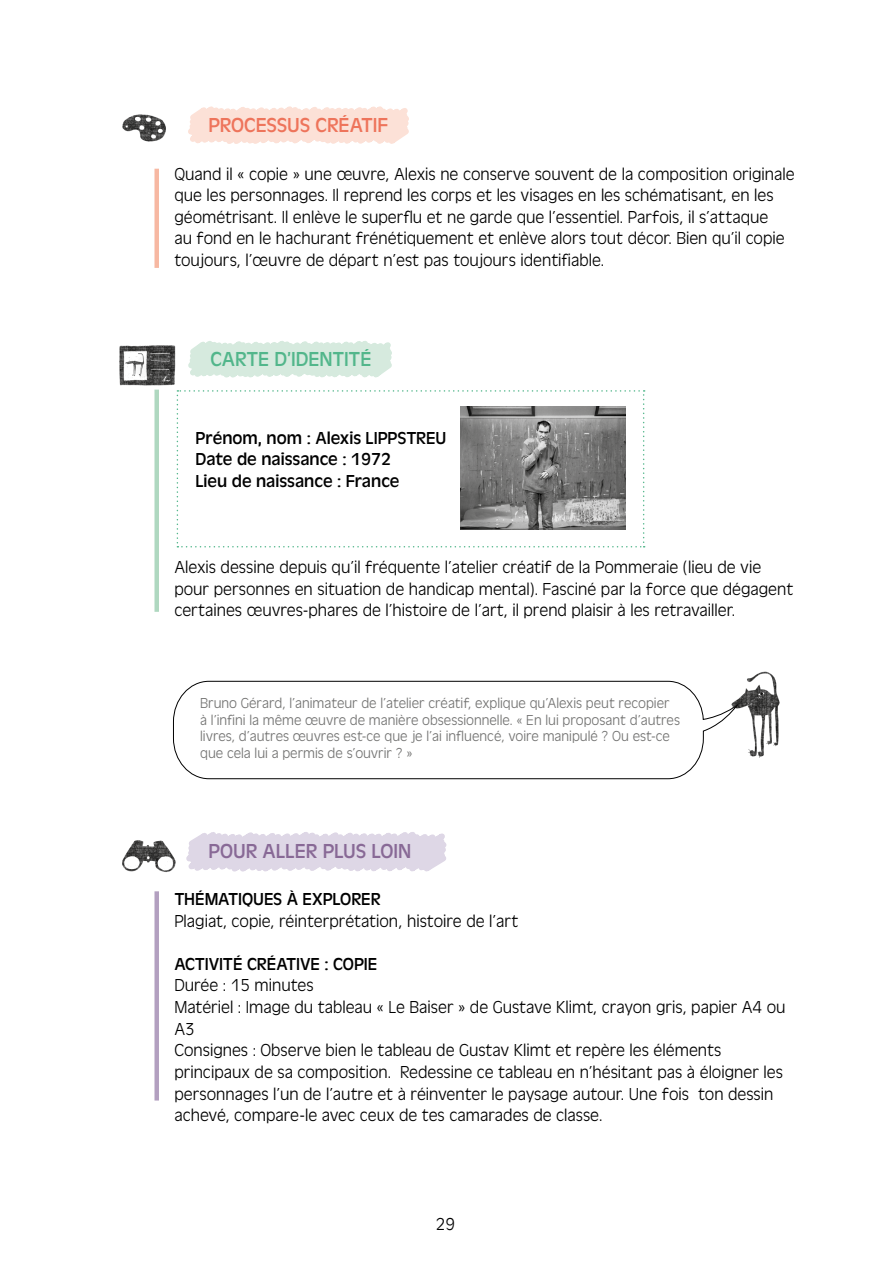
<style>
.page{position:relative;width:893px;height:1263px;background:#fff}
.page>*{position:absolute;margin:0;border:0;box-sizing:border-box;transform-origin:0 0}
.t1{font:21px "Antique Oli";color:#886996}
.t2{font:21px "Antique Oli";color:#ee745b}
.t3{font:21px "Antique Oli";letter-spacing:-.005em;color:#52b68b}
.t4{font:300 18px/21.6px "Antique Oli";color:#000}
.t5{font:18px/21.6px "Antique Oli";color:#000}
.t6{font:300 15px/16.5px "Antique Oli";color:#727271}
</style>
<div class="page">
<svg style="left:173px;top:681px;width:534px;height:98px"></svg>
<svg style="left:188px;top:341px;width:204px;height:37px;background:#dbece2"></svg>
<svg style="left:177px;top:390px;width:468px;height:157px"></svg>
<svg style="left:186px;top:832px;width:261px;height:40px;background:#e2dce9"></svg>
<svg style="left:188px;top:106px;width:221px;height:38px;background:#fce4dc"></svg>
<div style="left:154px;top:390px;width:5px;height:222px;background:#afd8c0"></div>
<img style="left:122px;top:840px;width:54px;height:32px">
<div style="left:154px;top:169px;width:5px;height:99px;background:#f7b8a2"></div>
<img style="left:122px;top:114px;width:44px;height:28px">
<div style="left:154px;top:891px;width:5px;height:209px;background:#b3a0c0"></div>
<img style="left:119px;top:345px;width:69px;height:67px">
<img style="left:707px;top:671px;width:73px;height:87px">
<p class="t2" style="left:208px;top:114px;width:181px">PROCESSUS CRÉATIF</p>
<p class="t4" style="left:174px;top:163px;width:622px">Quand il « copie » une œuvre, Alexis ne conserve souvent de la composition originale que les personnages. Il reprend les corps et les visages en les schématisant, en les géométrisant. Il enlève le superflu et ne garde que l’essentiel. Parfois, il s’attaque<br>au fond en le hachurant frénétiquement et enlève alors tout décor. Bien qu’il copie toujours, l’œuvre de départ n’est pas toujours identifiable.</p>
<p class="t3" style="left:210px;top:347px;width:163px">CARTE D’IDENTITÉ</p>
<p class="t5" style="left:196px;top:427px;width:252px">Prénom, nom : Alexis LIPPSTREU<br>Date de naissance : 1972<br>Lieu de naissance : France</p>
<p class="t4" style="left:174px;top:557px;width:621px">Alexis dessine depuis qu’il fréquente l’atelier créatif de la Pommeraie (lieu de vie pour personnes en situation de handicap mental). Fasciné par la force que dégagent certaines œuvres-phares de l’histoire de l’art, il prend plaisir à les retravailler.</p>
<p class="t6" style="left:200px;top:696px;width:481px">Bruno Gérard, l’animateur de l’atelier créatif, explique qu’Alexis peut recopier à l’infini la même œuvre de manière obsessionnelle. « En lui proposant d’autres livres, d’autres œuvres est-ce que je l’ai influencé, voire manipulé ? Ou est-ce que cela lui a permis de s’ouvrir ? »</p>
<p class="t1" style="left:208px;top:839px;width:205px">POUR ALLER PLUS LOIN</p>
<p class="t5" style="left:174px;top:888px;width:208px">THÉMATIQUES À EXPLORER</p>
<p class="t4" style="left:174px;top:910px;width:346px">Plagiat, copie, réinterprétation, histoire de l’art</p>
<p class="t5" style="left:174px;top:953px;width:205px">ACTIVITÉ CRÉATIVE : COPIE</p>
<p class="t4" style="left:174px;top:975px;width:613px">Durée : 15 minutes<br>Matériel : Image du tableau « Le Baiser » de Gustave Klimt, crayon gris, papier A4 ou A3<br>Consignes : Observe bien le tableau de Gustav Klimt et repère les éléments principaux de sa composition. Redessine ce tableau en n’hésitant pas à éloigner les personnages l’un de l’autre et à réinventer le paysage autour. Une fois ton dessin achevé, compare-le avec ceux de tes camarades de classe.</p>
<p class="t4" style="left:436px;top:1214px;width:21px">29</p>
</div>
